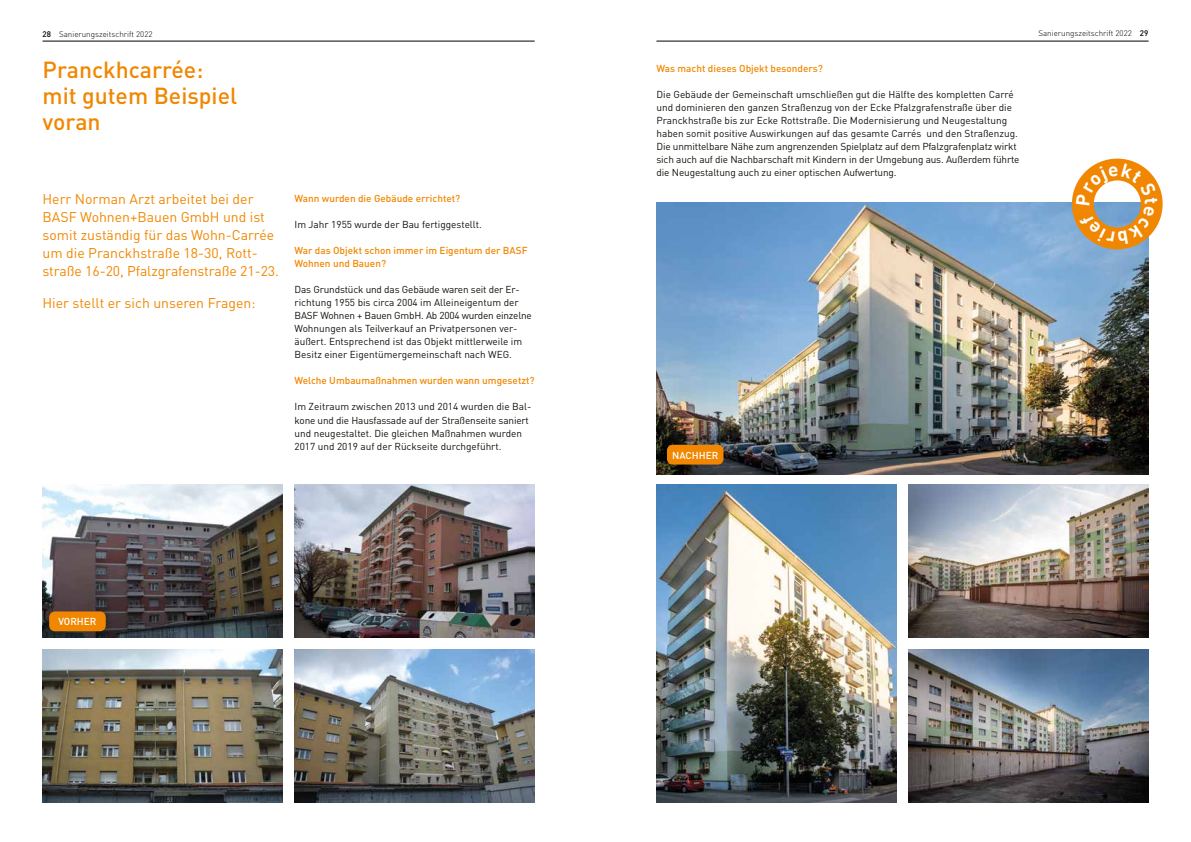
<style>
.page{position:relative;width:1191px;height:842px;background:#fff}
.page>*{position:absolute;margin:0;border:0;box-sizing:border-box;transform-origin:0 0}
.t1{font:500 23px/26px "FFDIN";color:#f18700}
.t2{font:14px/18px "FFDIN";color:#f18700}
.t3{font:10px/13px "FFDIN";color:#12110c}
.t4{font:500 10px/13px "FFDIN";color:#f18700}
.t5{font:500 10px "FFDIN";color:#fff}
.t6{font:300 8px "FFDIN";color:#000}
.s1{font-weight:500}
</style>
<div class="page">
<hr style="left:656px;top:41px;width:492px;height:1px;background:#000">
<hr style="left:43px;top:41px;width:491px;height:1px;background:#000">
<img style="left:656px;top:203px;width:492px;height:271px">
<img style="left:43px;top:485px;width:239px;height:153px">
<img style="left:43px;top:649px;width:239px;height:153px">
<img style="left:656px;top:485px;width:240px;height:317px">
<img style="left:294px;top:649px;width:240px;height:153px">
<img style="left:294px;top:485px;width:240px;height:153px">
<img style="left:908px;top:649px;width:240px;height:153px">
<img style="left:908px;top:485px;width:240px;height:153px">
<div style="left:49px;top:611px;width:57px;height:20px;background:#f18700;border-radius:6px"></div>
<div style="left:667px;top:445px;width:56px;height:19px;background:#f18700;border-radius:6px"></div>
<svg style="left:1071px;top:159px;width:91px;height:90px"></svg>
<p class="t6" style="left:43px;top:29px;width:111px"><span class="s1">28</span> Sanierungszeitschrift 2022</p>
<p class="t6" style="left:1038px;top:29px;width:112px">Sanierungszeitschrift 2022 <span class="s1">29</span></p>
<h1 class="t1" style="left:43px;top:56px;width:196px">Pranckhcarrée: mit gutem Beispiel voran</h1>
<h2 class="t2" style="left:43px;top:190px;width:238px">Herr Norman Arzt arbeitet bei der BASF Wohnen+Bauen GmbH und ist somit zuständig für das Wohn-Carrée um die Pranckhstraße 18-30, Rott&shy;straße 16-20, Pfalzgrafenstraße 21-23.</h2>
<h2 class="t2" style="left:43px;top:294px;width:214px">Hier stellt er sich unseren Fragen:</h2>
<p class="t4" style="left:294px;top:192px;width:167px">Wann wurden die Gebäude errichtet?</p>
<p class="t3" style="left:294px;top:218px;width:189px">Im Jahr 1955 wurde der Bau fertiggestellt.</p>
<p class="t4" style="left:294px;top:244px;width:234px">War das Objekt schon immer im Eigentum der BASF<br>Wohnen und Bauen?</p>
<p class="t3" style="left:294px;top:283px;width:239px">Das Grundstück und das Gebäude waren seit der Er&shy;richtung 1955 bis circa 2004 im Alleineigentum der BASF Wohnen + Bauen GmbH. Ab 2004 wurden einzelne Wohnungen als Teilverkauf an Privatpersonen ver&shy;äußert. Entsprechend ist das Objekt mittlerweile im Besitz einer Eigentümergemeinschaft nach WEG.</p>
<p class="t4" style="left:294px;top:374px;width:242px">Welche Umbaumaßnahmen wurden wann umgesetzt?</p>
<p class="t3" style="left:294px;top:400px;width:238px">Im Zeitraum zwischen 2013 und 2014 wurden die Bal&shy;kone und die Hausfassade auf der Straßenseite saniert und neugestaltet. Die gleichen Maßnahmen wurden 2017 und 2019 auf der Rückseite durchgeführt.</p>
<p class="t5" style="left:58px;top:615px;width:40px">VORHER</p>
<p class="t4" style="left:656px;top:62px;width:168px">Was macht dieses Objekt besonders?</p>
<p class="t3" style="left:656px;top:88px;width:364px">Die Gebäude der Gemeinschaft umschließen gut die Hälfte des kompletten Carré und dominieren den ganzen Straßenzug von der Ecke Pfalzgrafenstraße über die Pranckhstraße bis zur Ecke Rottstraße. Die Modernisierung und Neugestaltung haben somit positive Auswirkungen auf das gesamte Carrés und den Straßenzug.<br>Die unmittelbare Nähe zum angrenzenden Spielplatz auf dem Pfalzgrafenplatz wirkt sich auch auf die Nachbarschaft mit Kindern in der Umgebung aus. Außerdem führte die Neugestaltung auch zu einer optischen Aufwertung.</p>
<p class="t5" style="left:672px;top:448px;width:48px">NACHHER</p>
</div>
